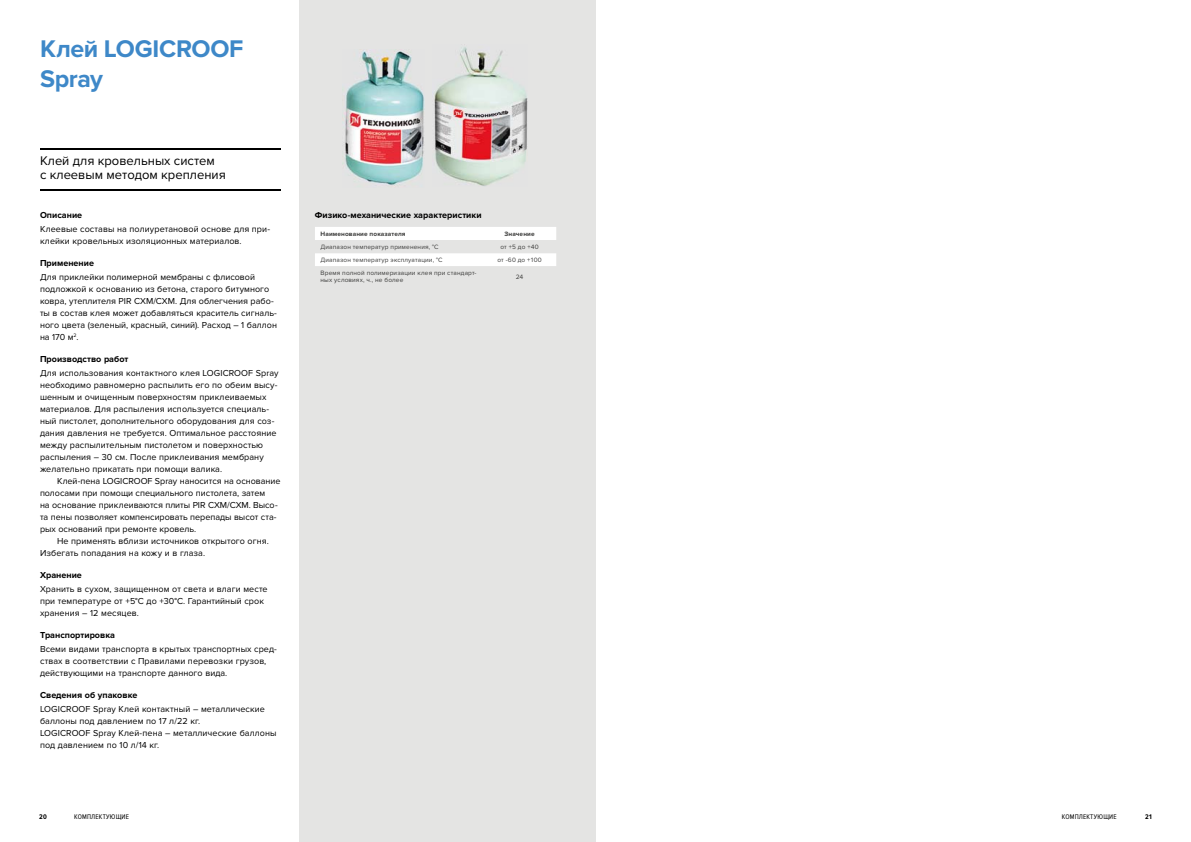
<style>
.page{position:relative;width:1191px;height:842px;background:#fff}
.page>*{position:absolute;margin:0;border:0;box-sizing:border-box;transform-origin:0 0}
.t1{font:700 25px/30px "Proxima Nova";letter-spacing:-.015em;color:#3e88c8}
.t2{font:13px/14px "Proxima Nova";color:#000}
.t3{font:9px/12px "Proxima Nova";letter-spacing:.005em;color:#000}
.t4{font:700 9px "Proxima Nova";color:#000}
.t5{font:7px "Proxima Nova Cond";letter-spacing:.025em;color:#000}
.t6{font:700 7px "Proxima Nova Cond";color:#000}
.t7{font:6.5px/7px "Proxima Nova";letter-spacing:.02em;color:#3d3d3c}
.t8{font:700 6.5px "Proxima Nova";letter-spacing:.015em;color:#3d3d3c}
</style>
<div class="page">
<div style="left:298px;top:0;width:297px;height:842px;background:#e4e4e3"></div>
<hr style="left:40px;top:148px;width:240px;height:1px;background:#000">
<hr style="left:40px;top:189px;width:240px;height:1px;background:#000">
<img style="left:342px;top:49px;width:83px;height:136px">
<img style="left:434px;top:47px;width:94px;height:139px">
<svg style="left:315px;top:227px;width:241px;height:39px"></svg>
<h1 class="t1" style="left:40px;top:34px;width:205px">клей LOGICROOF<br>Spray</h1>
<h2 class="t2" style="left:40px;top:154px;width:187px">Клей для кровельных систем<br>с клеевым методом крепления</h2>
<p class="t4" style="left:40px;top:210px;width:44px">описание</p>
<p class="t3" style="left:40px;top:223px;width:231px">Клеевые составы на полиуретановой основе для при&shy;клейки кровельных изоляционных материалов.</p>
<p class="t4" style="left:40px;top:258px;width:56px">Применение</p>
<p class="t3" style="left:40px;top:271px;width:238px">Для приклейки полимерной мембраны с флисовой подложкой к основанию из бетона, старого битумного ковра, утеплителя PIR СХМ/СХМ. Для облегчения рабо&shy;ты в состав клея может добавляться краситель сигналь&shy;ного цвета (зеленый, красный, синий). Расход – 1 баллон на 170 м<sup>2</sup>.</p>
<p class="t4" style="left:40px;top:354px;width:90px">Производство работ</p>
<p class="t3" style="left:40px;top:367px;width:240px">Для использования контактного клея LOGICROOF Spray необходимо равномерно распылить его по обеим высу&shy;шенным и очищенным поверхностям приклеиваемых материалов. Для распыления используется специаль&shy;ный пистолет, дополнительного оборудования для соз&shy;дания давления не требуется. Оптимальное расстояние между распылительным пистолетом и поверхностью распыления – 30 см. После приклеивания мембрану желательно прикатать при помощи валика.</p>
<p class="t3" style="left:40px;top:475px;width:242px;text-indent:17px">Клей-пена LOGICROOF Spray наносится на основание полосами при помощи специального пистолета, затем<br>на основание приклеиваются плиты PIR СХМ/СХМ. Высо&shy;та пены позволяет компенсировать перепады высот ста&shy;рых оснований при ремонте кровель.</p>
<p class="t3" style="left:40px;top:535px;width:230px;text-indent:17px">Не применять вблизи источников открытого огня.<br>Избегать попадания на кожу и в глаза.</p>
<p class="t4" style="left:40px;top:570px;width:43px">Хранение</p>
<p class="t3" style="left:40px;top:583px;width:229px">Хранить в сухом, защищенном от света и влаги месте при температуре от +5°С до +30°С. Гарантийный срок хранения – 12 месяцев.</p>
<p class="t4" style="left:40px;top:630px;width:76px">транспортировка</p>
<p class="t3" style="left:40px;top:643px;width:238px">Всеми видами транспорта в крытых транспортных сред&shy;ствах в соответствии с Правилами перевозки грузов, действующими на транспорте данного вида.</p>
<p class="t4" style="left:40px;top:690px;width:99px">сведения об упаковке</p>
<p class="t3" style="left:40px;top:703px;width:238px">LOGICROOF Spray Клей контактный – металлические баллоны под давлением по 17 л/22 кг.<br>LOGICROOF Spray Клей-пена – металлические баллоны под давлением по 10 л/14 кг.</p>
<p class="t4" style="left:315px;top:210px;width:168px">Физико-механические характеристики</p>
<p class="t8" style="left:320px;top:230px;width:86px">наименование показателя</p>
<p class="t8" style="left:504px;top:230px;width:32px">Значение</p>
<p class="t7" style="left:320px;top:244px;width:119px">Диапазон температур применения, °С</p>
<p class="t7" style="left:500px;top:244px;width:40px">от +5 до +40</p>
<p class="t7" style="left:320px;top:257px;width:123px">Диапазон температур эксплуатации, °С</p>
<p class="t7" style="left:497px;top:257px;width:46px">от -60 до +100</p>
<p class="t7" style="left:320px;top:270px;width:157px">Время полной полимеризации клея при стандарт&shy;ных условиях, ч., не более</p>
<p class="t7" style="left:516px;top:273px;width:9px">24</p>
<p class="t6" style="left:39px;top:813px;width:9px">20</p>
<p class="t5" style="left:74px;top:813px;width:56px">КомплеКтуЮщие</p>
<p class="t5" style="left:1062px;top:813px;width:56px">КомплеКтуЮщие</p>
<p class="t6" style="left:1145px;top:813px;width:8px">21</p>
</div>
